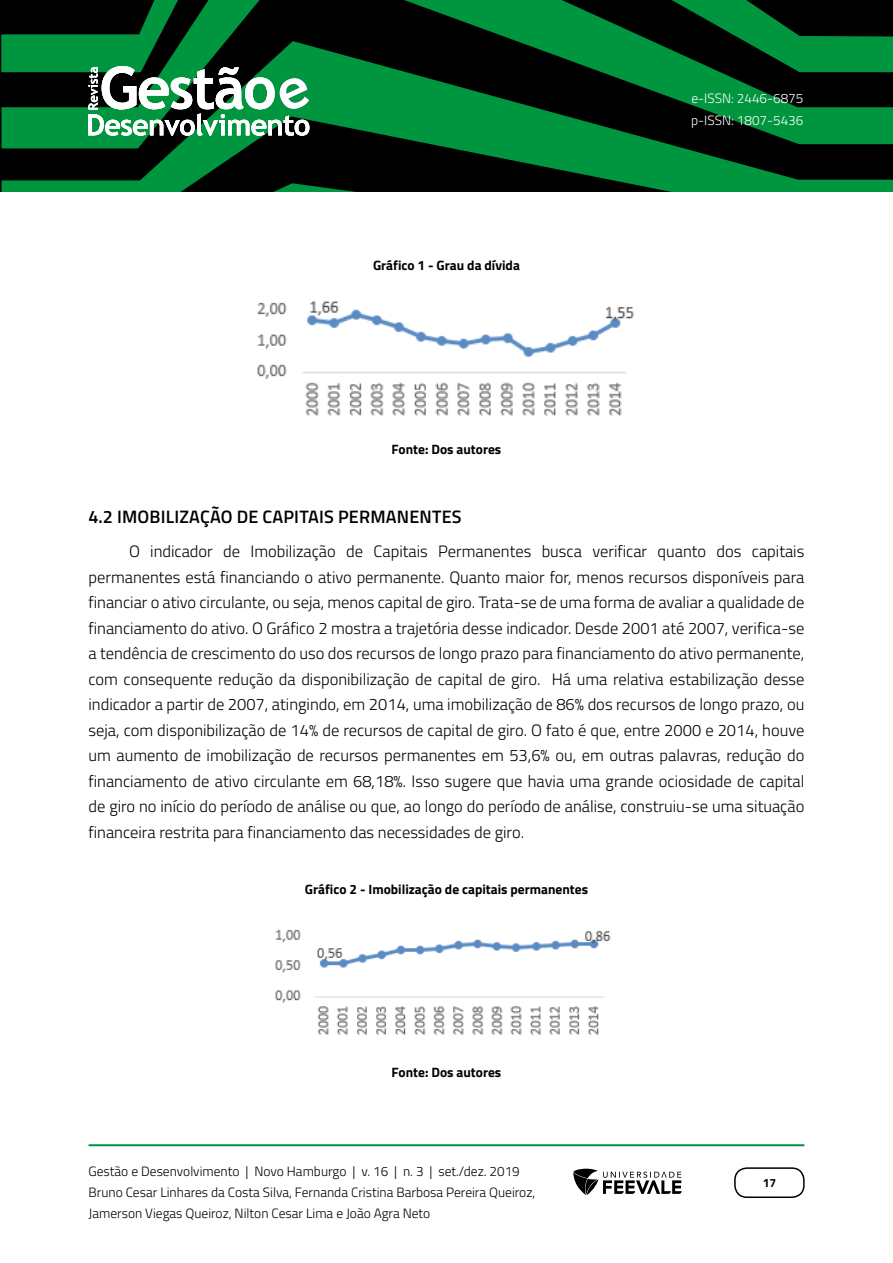
<style>
.page{position:relative;width:893px;height:1263px;background:#fff}
.page>*{position:absolute;margin:0;border:0;box-sizing:border-box;transform-origin:0 0}
.t1{font:600 18px "Titillium Web";letter-spacing:.01em;color:#000}
.t2{font:300 16.5px/25.5px "Titillium Web";color:#000;text-align:justify}
.t3{font:300 13.5px/21px "Titillium Web";color:#000}
.t4{font:700 13.5px "Titillium Web";color:#000}
.t5{font:300 13.5px/22.5px "Titillium Web";color:#fff}
.t6{font:700 12px "Titillium Web";color:#000}
</style>
<div class="page">
<svg style="left:2px;top:0;width:891px;height:41px;background:#003516"></svg>
<svg style="left:2px;top:41px;width:891px;height:142px;background:#004a1f"></svg>
<svg style="left:2px;top:183px;width:891px;height:9px;background:#004f21"></svg>
<hr style="left:89px;top:1144px;width:715px;height:2px;background:#009640">
<div style="left:734px;top:1167px;width:71px;height:31px;border:2px solid #000;border-radius:12px"></div>
<svg style="left:573px;top:1169px;width:109px;height:26px"></svg>
<svg style="left:88px;top:66px;width:221px;height:70px"></svg>
<img style="left:257px;top:301px;width:377px;height:115px">
<img style="left:275px;top:930px;width:336px;height:106px">
<p class="t4" style="left:373px;top:255px;width:148px">Gráfico 1 - Grau da dívida</p>
<p class="t4" style="left:392px;top:439px;width:111px">Fonte: Dos autores</p>
<p class="t5" style="left:691px;top:86px;width:114px">e-ISSN: 2446-6875 p-ISSN: 1807-5436</p>
<p class="t1" style="left:88px;top:503px;width:375px">4.2 IMOBILIZAÇÃO DE CAPITAIS PERMANENTES</p>
<p class="t2" style="left:88px;top:538px;width:717px;text-indent:41px">O indicador de Imobilização de Capitais Permanentes busca verificar quanto dos capitais permanentes está financiando o ativo permanente. Quanto maior for, menos recursos disponíveis para financiar o ativo circulante, ou seja, menos capital de giro. Trata-se de uma forma de avaliar a qualidade de financiamento do ativo. O Gráfico 2 mostra a trajetória desse indicador. Desde 2001 até 2007, verifica-se a tendência de crescimento do uso dos recursos de longo prazo para financiamento do ativo permanente, com consequente redução da disponibilização de capital de giro. Há uma relativa estabilização desse indicador a partir de 2007, atingindo, em 2014, uma imobilização de 86% dos recursos de longo prazo, ou seja, com disponibilização de 14% de recursos de capital de giro. O fato é que, entre 2000 e 2014, houve um aumento de imobilização de recursos permanentes em 53,6% ou, em outras palavras, redução do financiamento de ativo circulante em 68,18%. Isso sugere que havia uma grande ociosidade de capital de giro no início do período de análise ou que, ao longo do período de análise, construiu-se uma situação financeira restrita para financiamento das necessidades de giro.</p>
<p class="t4" style="left:305px;top:878px;width:285px">Gráfico 2 - Imobilização de capitais permanentes</p>
<p class="t4" style="left:392px;top:1062px;width:111px">Fonte: Dos autores</p>
<p class="t3" style="left:88px;top:1160px;width:448px">Gestão e Desenvolvimento | Novo Hamburgo | v. 16 | n. 3 | set./dez. 2019<br>Bruno Cesar Linhares da Costa Silva, Fernanda Cristina Barbosa Pereira Queiroz,<br>Jamerson Viegas Queiroz, Nilton Cesar Lima e João Agra Neto</p>
<p class="t6" style="left:763px;top:1174px;width:15px">17</p>
</div>
